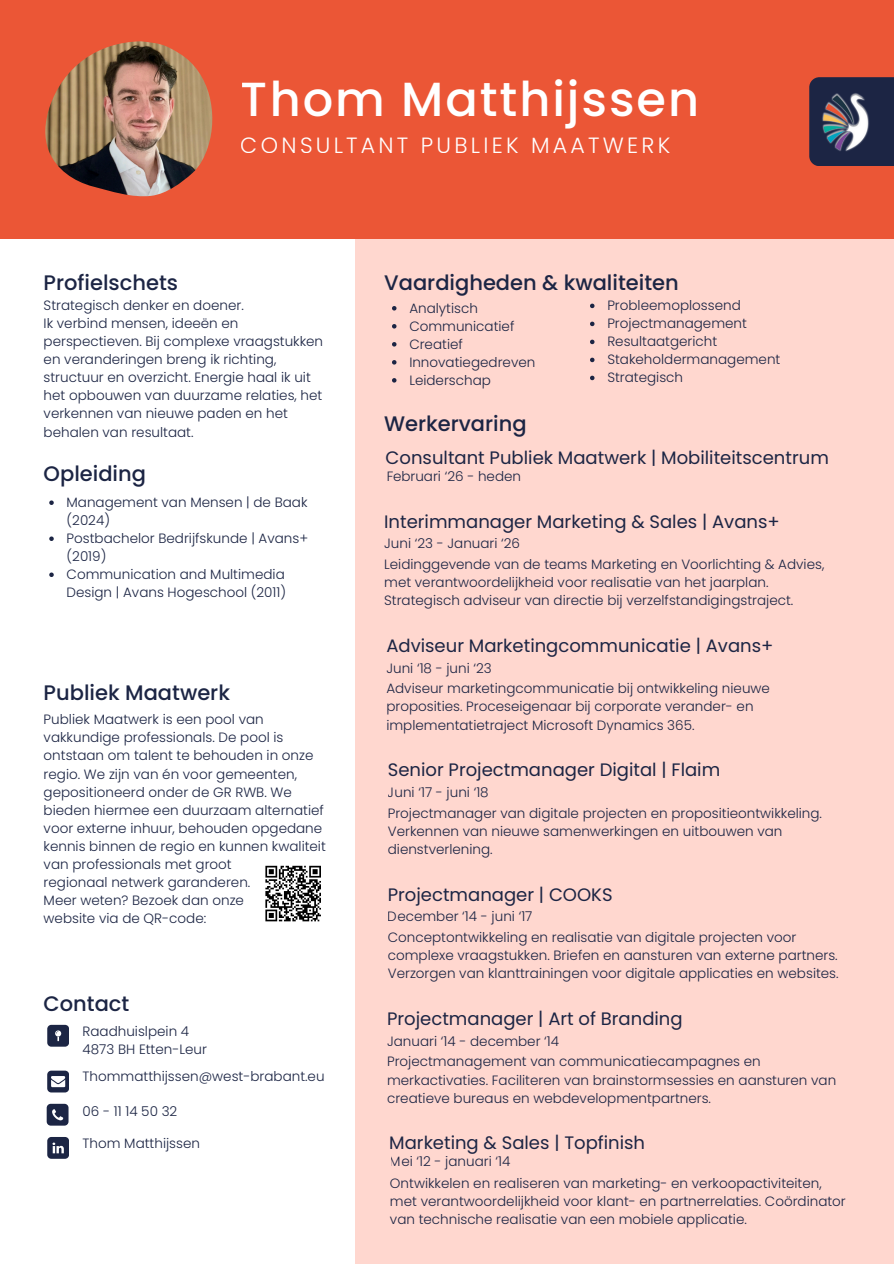
<style>
.page{position:relative;width:894px;height:1264px;background:#fff}
.page>*{position:absolute;margin:0;border:0;box-sizing:border-box;transform-origin:0 0}
.t1{font:500 47.85px "Poppins";letter-spacing:.04em;color:#fff}
.t2{font:300 22.05px "Poppins";letter-spacing:.145em;color:#fff}
.t3{font:500 21px "Poppins";color:#1c2544}
.t4{font:18px "Poppins";color:#1c2544}
.t5{font:300 13.5px/18px "Poppins";color:#1c2544}
</style>
<div class="page">
<div style="left:355px;top:235px;width:538px;height:1028px;background:#ffd7cf"></div>
<div style="left:0;top:0;width:893px;height:239px;background:#eb5636"></div>
<img style="left:45px;top:41px;width:167px;height:155px">
<div style="left:809px;top:77px;width:84px;height:89px;background:#1c2544"></div>
<img style="left:822px;top:93px;width:47px;height:58px">
<svg style="left:47px;top:1024px;width:22px;height:22px"></svg>
<svg style="left:47px;top:1070px;width:22px;height:21px"></svg>
<svg style="left:47px;top:1103px;width:21px;height:22px"></svg>
<svg style="left:47px;top:1137px;width:22px;height:21px"></svg>
<svg style="left:265px;top:865px;width:56px;height:57px"></svg>
<svg style="left:49px;top:500px;width:5px;height:5px"></svg>
<svg style="left:49px;top:536px;width:5px;height:5px"></svg>
<svg style="left:49px;top:572px;width:5px;height:5px"></svg>
<svg style="left:392px;top:306px;width:4px;height:4px"></svg>
<svg style="left:392px;top:324px;width:4px;height:4px"></svg>
<svg style="left:392px;top:342px;width:4px;height:4px"></svg>
<svg style="left:392px;top:360px;width:4px;height:4px"></svg>
<svg style="left:392px;top:378px;width:4px;height:4px"></svg>
<svg style="left:590px;top:303px;width:4px;height:5px"></svg>
<svg style="left:590px;top:321px;width:4px;height:5px"></svg>
<svg style="left:590px;top:339px;width:4px;height:5px"></svg>
<svg style="left:590px;top:358px;width:4px;height:4px"></svg>
<svg style="left:590px;top:376px;width:4px;height:4px"></svg>
<h1 class="t1" style="left:241px;top:66px;width:459px">Thom Matthijssen</h1>
<h2 class="t2" style="left:241px;top:129px;width:431px">CONSULTANT PUBLIEK MAATWERK</h2>
<h3 class="t3" style="left:44px;top:268px;width:136px">Profielschets</h3>
<h3 class="t3" style="left:384px;top:268px;width:296px">Vaardigheden &amp; kwaliteiten</h3>
<p class="t5" style="left:44px;top:297px;width:281px">Strategisch denker en doener.<br>Ik verbind mensen, ideeën en perspectieven. Bij complexe vraagstukken en veranderingen breng ik richting, structuur en overzicht. Energie haal ik uit het opbouwen van duurzame relaties, het verkennen van nieuwe paden en het behalen van resultaat.</p>
<p class="t5" style="left:409px;top:299px;width:127px">Analytisch<br>Communicatief<br>Creatief<br>Innovatiegedreven<br>Leiderschap</p>
<h3 class="t3" style="left:384px;top:408px;width:144px">Werkervaring</h3>
<p class="t5" style="left:607px;top:297px;width:174px">Probleemoplossend<br>Projectmanagement<br>Resultaatgericht<br>Stakeholdermanagement<br>Strategisch</p>
<h3 class="t3" style="left:44px;top:459px;width:104px">Opleiding</h3>
<p class="t5" style="left:67px;top:493px;width:243px">Management van Mensen | de Baak (2024)<br>Postbachelor Bedrijfskunde | Avans+ (2019)<br>Communication and Multimedia<br>Design | Avans Hogeschool (2011)</p>
<h3 class="t3" style="left:44px;top:677px;width:188px">Publiek Maatwerk</h3>
<p class="t5" style="left:44px;top:710px;width:284px">Publiek Maatwerk is een pool van vakkundige professionals. De pool is ontstaan om talent te behouden in onze regio. We zijn van én voor gemeenten, gepositioneerd onder de GR RWB. We bieden hiermee een duurzaam alternatief voor externe inhuur, behouden opgedane kennis binnen de regio en kunnen kwaliteit van professionals met groot<br>regionaal netwerk garanderen.<br>Meer weten? Bezoek dan onze<br>website via de QR-code:</p>
<h3 class="t3" style="left:44px;top:989px;width:87px">Contact</h3>
<p class="t5" style="left:82px;top:1022px;width:126px">Raadhuislpein 4<br>4873 BH Etten-Leur</p>
<p class="t5" style="left:82px;top:1066px;width:243px">Thommatthijssen@west-brabant.eu</p>
<p class="t5" style="left:82px;top:1101px;width:96px">06 - 11 14 50 32</p>
<p class="t5" style="left:82px;top:1134px;width:119px">Thom Matthijssen</p>
<h3 class="t4" style="left:385px;top:444px;width:444px">Consultant Publiek Maatwerk | Mobiliteitscentrum</h3>
<p class="t5" style="left:386px;top:467px;width:136px">Februari ‘26 - heden</p>
<h3 class="t4" style="left:384px;top:508px;width:397px">Interimmanager Marketing &amp; Sales | Avans+</h3>
<p class="t5" style="left:384px;top:533px;width:441px;line-height:20.9px">Juni ‘23 - Januari ‘26<br>Leidinggevende van de teams Marketing en Voorlichting &amp; Advies,</p>
<p class="t5" style="left:384px;top:573px;width:410px">met verantwoordelijkheid voor realisatie van het jaarplan.<br>Strategisch adviseur van directie bij verzelfstandigingstraject.</p>
<h3 class="t4" style="left:386px;top:633px;width:388px">Adviseur Marketingcommunicatie | Avans+</h3>
<p class="t5" style="left:386px;top:657px;width:385px;line-height:20.9px">Juni ‘18 - juni ‘23<br>Adviseur marketingcommunicatie bij ontwikkeling nieuwe</p>
<p class="t5" style="left:386px;top:697px;width:368px">proposities. Proceseigenaar bij corporate verander- en implementatietraject Microsoft Dynamics 365.</p>
<h3 class="t4" style="left:387px;top:757px;width:334px">Senior Projectmanager Digital | Flaim</h3>
<p class="t5" style="left:387px;top:781px;width:435px;line-height:20.9px">Juni ‘17 - juni ‘18<br>Projectmanager van digitale projecten en propositieontwikkeling.</p>
<p class="t5" style="left:387px;top:822px;width:396px">Verkennen van nieuwe samenwerkingen en uitbouwen van dienstverlening.</p>
<h3 class="t4" style="left:387px;top:881px;width:226px">Projectmanager | COOKS</h3>
<p class="t5" style="left:387px;top:906px;width:410px;line-height:20.9px">December ‘14 - juni ‘17<br>Conceptontwikkeling en realisatie van digitale projecten voor</p>
<p class="t5" style="left:387px;top:946px;width:452px">complexe vraagstukken. Briefen en aansturen van externe partners.<br>Verzorgen van klanttrainingen voor digitale applicaties en websites.</p>
<h3 class="t4" style="left:387px;top:1006px;width:297px">Projectmanager | Art of Branding</h3>
<p class="t5" style="left:387px;top:1030px;width:375px;line-height:20.9px">Januari ‘14 - december ‘14<br>Projectmanagement van communicatiecampagnes en</p>
<p class="t5" style="left:387px;top:1070px;width:450px">merkactivaties. Faciliteren van brainstormsessies en aansturen van creatieve bureaus en webdevelopmentpartners.</p>
<h3 class="t4" style="left:389px;top:1129px;width:257px">Marketing &amp; Sales | Topfinish</h3>
<p class="t5" style="left:390px;top:1150px;width:433px;line-height:21.5px">Mei ‘12 - januari ‘14<br>Ontwikkelen en realiseren van marketing- en verkoopactiviteiten,</p>
<p class="t5" style="left:390px;top:1191px;width:457px">met verantwoordelijkheid voor klant- en partnerrelaties. Coördinator van technische realisatie van een mobiele applicatie.</p>
</div>
